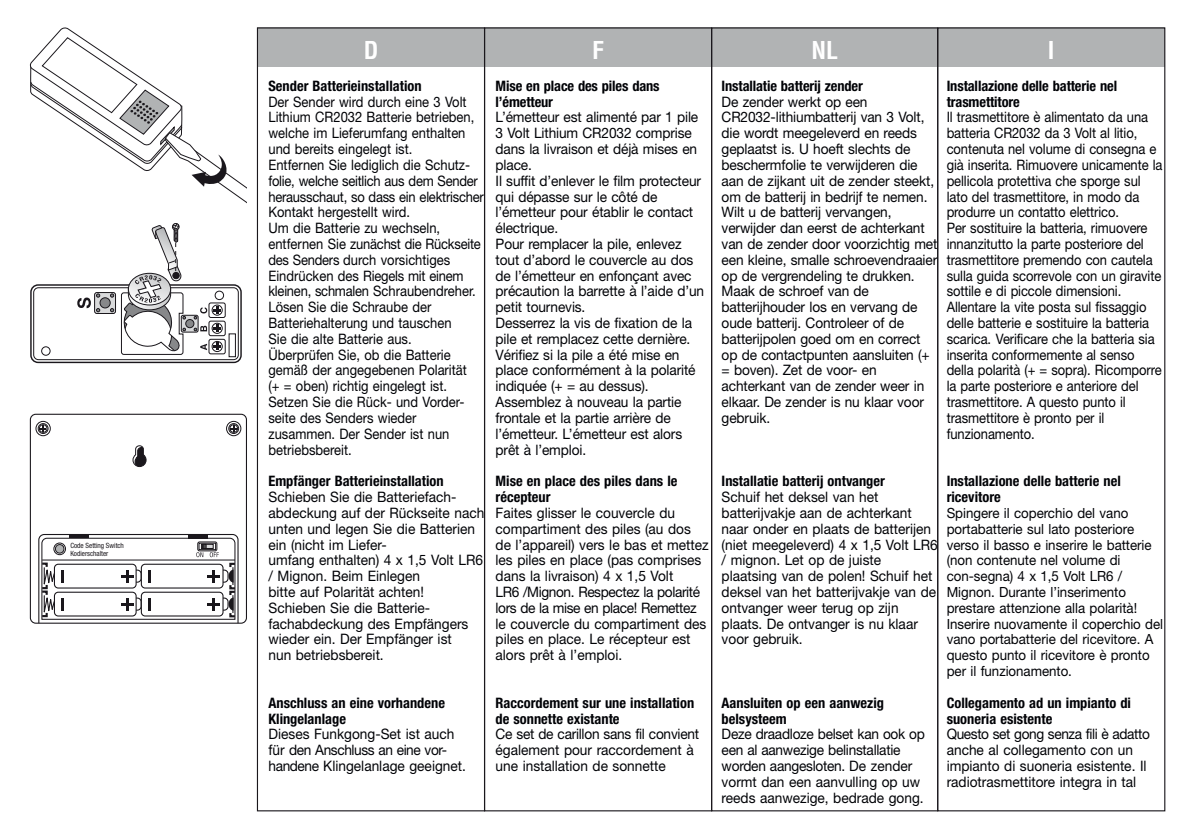
<style>
.page{position:relative;width:1191px;height:840px;background:#fff}
.page>*{position:absolute;margin:0;border:0;box-sizing:border-box;transform-origin:0 0}
.t1{font:700 condensed 24px "Helvetica";color:#fff}
.t2{font:14.4px/15.8px "Helvetica Neue";letter-spacing:-.005em;color:#000206;scale:.95 1}
.t3{font:14.4px/15.8px "Helvetica Neue";letter-spacing:-.005em;color:#000206;scale:.9 1}
.t4{font:700 condensed 14.4px/15.8px "Helvetica Neue";color:#000206}
.t5{font:14px/15.8px "Helvetica Neue";color:#000206;scale:.95 1}
.t6{font:condensed 7.2px/7.2px "Helvetica Neue LT Std";color:#1a171c}
</style>
<div class="page">
<div style="left:257px;top:28px;width:907px;height:39px;background:#b1b3b4"></div>
<div style="left:937px;top:27px;width:228px;height:784px;border:1px solid #1a171c"></div>
<svg style="left:29px;top:27px;width:217px;height:176px"></svg>
<div style="left:30px;top:413px;width:217px;height:210px;border:1px solid #1a171c;border-radius:5px"></div>
<div style="left:226px;top:421px;width:15px;height:15px;border:1px solid #1a171c;border-radius:50%"></div>
<div style="left:228px;top:423px;width:11px;height:10px;border:1px solid #1a171c;border-radius:50%"></div>
<div style="left:229px;top:424px;width:9px;height:8px;border:1px solid #1a171c;border-radius:50%"></div>
<svg style="left:230px;top:425px;width:7px;height:6px"></svg>
<div style="left:36px;top:421px;width:15px;height:15px;border:1px solid #1a171c;border-radius:50%"></div>
<div style="left:38px;top:423px;width:10px;height:10px;border:1px solid #1a171c;border-radius:50%"></div>
<div style="left:39px;top:424px;width:8px;height:8px;border:1px solid #1a171c;border-radius:50%"></div>
<svg style="left:40px;top:425px;width:6px;height:6px"></svg>
<svg style="left:132px;top:445px;width:15px;height:22px"></svg>
<div style="left:30px;top:284px;width:212px;height:79px;border:1px solid #1a171c;border-radius:7px"></div>
<div style="left:33px;top:287px;width:206px;height:73px;border:1px solid #1a171c;border-radius:5px"></div>
<svg style="left:181px;top:315px;width:17px;height:17px"></svg>
<div style="left:181px;top:315px;width:17px;height:17px;border:1px solid #1a171c;border-radius:2px"></div>
<div style="left:186px;top:319px;width:8px;height:8px;background:#87888a;border-radius:50%"></div>
<div style="left:185px;top:319px;width:9px;height:9px;border:1px solid #1a171c;border-radius:50%"></div>
<div style="left:209px;top:339px;width:17px;height:15px;border:1px solid #1a171c;border-radius:2px"></div>
<div style="left:212px;top:341px;width:11px;height:11px;border:1px solid #1a171c;border-radius:50%"></div>
<svg style="left:213px;top:343px;width:8px;height:7px"></svg>
<div style="left:209px;top:320px;width:17px;height:16px;border:1px solid #1a171c;border-radius:2px"></div>
<div style="left:212px;top:323px;width:11px;height:10px;border:1px solid #1a171c;border-radius:50%"></div>
<svg style="left:213px;top:324px;width:8px;height:7px"></svg>
<div style="left:209px;top:302px;width:17px;height:16px;border:1px solid #1a171c;border-radius:2px"></div>
<div style="left:212px;top:304px;width:11px;height:11px;border:1px solid #1a171c;border-radius:50%"></div>
<svg style="left:213px;top:306px;width:8px;height:7px"></svg>
<svg style="left:200px;top:343px;width:7px;height:7px"></svg>
<svg style="left:194px;top:325px;width:13px;height:6px"></svg>
<svg style="left:95px;top:292px;width:20px;height:21px"></svg>
<div style="left:94px;top:292px;width:22px;height:22px;border:1px solid #1a171c;border-radius:2px"></div>
<div style="left:100px;top:297px;width:10px;height:11px;background:#87888a;border-radius:50%"></div>
<div style="left:100px;top:297px;width:11px;height:11px;border:1px solid #1a171c;border-radius:50%"></div>
<svg style="left:110px;top:308px;width:4px;height:4px"></svg>
<svg style="left:110px;top:293px;width:4px;height:4px"></svg>
<svg style="left:77px;top:293px;width:23px;height:19px"></svg>
<svg style="left:194px;top:307px;width:13px;height:12px"></svg>
<div style="left:215px;top:290px;width:9px;height:10px;border:1px solid #1a171c;border-radius:50%"></div>
<div style="left:41px;top:346px;width:9px;height:9px;border:1px solid #1a171c;border-radius:50%"></div>
<div style="left:229px;top:333px;width:7px;height:24px;border:1px solid #1a171c"></div>
<svg style="left:121px;top:223px;width:65px;height:132px"></svg>
<svg style="left:38px;top:534px;width:201px;height:90px"></svg>
<div style="left:54px;top:542px;width:12px;height:12px;border:1px solid #1a171c;border-radius:50%"></div>
<div style="left:55px;top:544px;width:9px;height:9px;background:#b1b3b4;border-radius:50%"></div>
<div style="left:55px;top:544px;width:9px;height:9px;border:1px solid #1a171c;border-radius:50%"></div>
<p class="t6" style="left:70px;top:542px;width:55px">Code Setting Switch<br>Kodierschalter</p>
<h1 class="t1" style="left:364px;top:35px;width:16px">D</h1>
<h1 class="t1" style="left:592px;top:35px;width:13px">F</h1>
<h1 class="t1" style="left:811px;top:35px;width:28px">NL</h1>
<h1 class="t1" style="left:1048px;top:35px;width:8px">I</h1>
<p class="t4" style="left:268px;top:78px;width:155px">Sender Batterieinstallation</p>
<p class="t3" style="left:268px;top:93px;width:241px">Der Sender wird durch eine 3 Volt<br>Lithium CR2032 Batterie betrieben, welche im Lieferumfang enthalten und bereits eingelegt ist.<br>Entfernen Sie lediglich die Schutz&shy;folie, welche seitlich aus dem Sender herausschaut, so dass ein elektrischer<br>Kontakt hergestellt wird.<br>Um die Batterie zu wechseln, entfernen Sie zunächst die Rückseite des Senders durch vorsichtiges<br>Eindrücken des Riegels mit einem kleinen, schmalen Schraubendreher.<br>Lösen Sie die Schraube der<br>Batteriehalterung und tauschen<br>Sie die alte Batterie aus.<br>Überprüfen Sie, ob die Batterie gemäß der angegebenen Polarität<br>(+ = oben) richtig eingelegt ist.<br>Setzen Sie die Rück- und Vorder&shy;seite des Senders wieder zusammen. Der Sender ist nun betriebsbereit.</p>
<p class="t4" style="left:268px;top:473px;width:177px">Empfänger Batterieinstallation</p>
<p class="t2" style="left:268px;top:488px;width:229px">Schieben Sie die Batteriefach&shy;abdeckung auf der Rückseite nach unten und legen Sie die Batterien ein (nicht im Liefer-<br>umfang enthalten) 4 x 1,5 Volt LR6 / Mignon. Beim Einlegen<br>bitte auf Polarität achten!<br>Schieben Sie die Batterie&shy;fachabdeckung des Empfängers wieder ein. Der Empfänger ist<br>nun betriebsbereit.</p>
<p class="t4" style="left:268px;top:694px;width:178px">Anschluss an eine vorhandene<br>Klingelanlage</p>
<p class="t2" style="left:268px;top:725px;width:209px">Dieses Funkgong-Set ist auch für den Anschluss an eine vor&shy;handene Klingelanlage geeignet.</p>
<p class="t4" style="left:495px;top:78px;width:166px">Mise en place des piles dans l’émetteur</p>
<p class="t2" style="left:495px;top:109px;width:221px">L’émetteur est alimenté par 1 pile<br>3 Volt Lithium CR2032 comprise dans la livraison et déjà mises en place.<br>Il suffit d’enlever le film protecteur qui dépasse sur le côté de l’émetteur pour établir le contact électrique.<br>Pour remplacer la pile, enlevez tout d’abord le couvercle au dos de l’émetteur en enfonçant avec précaution la barrette à l’aide d’un petit tournevis.<br>Desserrez la vis de fixation de la pile et remplacez cette dernière.<br>Vérifiez si la pile a été mise en place conformément à la polarité indiquée (+ = au dessus).<br>Assemblez à nouveau la partie frontale et la partie arrière de l’émetteur. L’émetteur est alors prêt à l’emploi.</p>
<p class="t4" style="left:495px;top:473px;width:183px">Mise en place des piles dans le récepteur</p>
<p class="t2" style="left:495px;top:504px;width:226px">Faites glisser le couvercle du compartiment des piles (au dos de l’appareil) vers le bas et mettez les piles en place (pas comprises dans la livraison) 4 x 1,5 Volt<br>LR6 /Mignon. Respectez la polarité lors de la mise en place! Remettez le couvercle du compartiment des piles en place. Le récepteur est alors prêt à l’emploi.</p>
<p class="t4" style="left:495px;top:694px;width:200px">Raccordement sur une installation de sonnette existante</p>
<p class="t2" style="left:495px;top:725px;width:216px">Ce set de carillon sans fil convient également pour raccordement à une installation de sonnette</p>
<p class="t4" style="left:721px;top:78px;width:143px">Installatie batterij zender</p>
<p class="t2" style="left:721px;top:93px;width:229px">De zender werkt op een<br>CR2032-lithiumbatterij van 3 Volt, die wordt meegeleverd en reeds geplaatst is. U hoeft slechts de beschermfolie te verwijderen die aan de zijkant uit de zender steekt, om de batterij in bedrijf te nemen.<br>Wilt u de batterij vervangen, verwijder dan eerst de achterkant van de zender door voorzichtig met een kleine, smalle schroevendraaier op de vergrendeling te drukken.<br>Maak de schroef van de batterijhouder los en vervang de oude batterij. Controleer of de batterijpolen goed om en correct op de contactpunten aansluiten (+ = boven). Zet de voor- en achterkant van de zender weer in elkaar. De zender is nu klaar voor gebruik.</p>
<p class="t4" style="left:946px;top:78px;width:172px">Installazione delle batterie nel trasmettitore</p>
<p class="t3" style="left:946px;top:109px;width:241px">Il trasmettitore è alimentato da una batteria CR2032 da 3 Volt al litio, contenuta nel volume di consegna e già inserita. Rimuovere unicamente la pellicola protettiva che sporge sul lato del trasmettitore, in modo da produrre un contatto elettrico.<br>Per sostituire la batteria, rimuovere innanzitutto la parte posteriore del trasmettitore premendo con cautela sulla guida scorrevole con un giravite sottile e di piccole dimensioni.<br>Allentare la vite posta sul fissaggio delle batterie e sostituire la batteria scarica. Verificare che la batteria sia inserita conformemente al senso della polarità (+ = sopra). Ricomporre la parte posteriore e anteriore del trasmettitore. A questo punto il trasmettitore è pronto per il funzionamento.</p>
<p class="t4" style="left:946px;top:473px;width:176px">Installazione delle batterie nel ricevitore</p>
<p class="t5" style="left:946px;top:504px;width:229px">Spingere il coperchio del vano portabatterie sul lato posteriore verso il basso e inserire le batterie (non contenute nel volume di con-segna) 4 x 1,5 Volt LR6 /<br>Mignon. Durante l’inserimento prestare attenzione alla polarità!<br>Inserire nuovamente il coperchio del vano portabatterie del ricevitore. A questo punto il ricevitore è pronto per il funzionamento.</p>
<p class="t4" style="left:946px;top:694px;width:186px">Collegamento ad un impianto di suoneria esistente</p>
<p class="t2" style="left:946px;top:725px;width:215px">Questo set gong senza fili è adatto anche al collegamento con un impianto di suoneria esistente. Il radiotrasmettitore integra in tal</p>
<p class="t4" style="left:721px;top:473px;width:165px">Installatie batterij ontvanger</p>
<p class="t2" style="left:721px;top:488px;width:229px">Schuif het deksel van het batterijvakje aan de achterkant naar onder en plaats de batterijen (niet meegeleverd) 4 x 1,5 Volt LR6 / mignon. Let op de juiste plaatsing van de polen! Schuif het deksel van het batterijvakje van de ontvanger weer terug op zijn plaats. De ontvanger is nu klaar voor gebruik.</p>
<p class="t4" style="left:721px;top:694px;width:164px">Aansluiten op een aanwezig belsysteem</p>
<p class="t2" style="left:721px;top:725px;width:215px">Deze draadloze belset kan ook op een al aanwezige belinstallatie worden aangesloten. De zender vormt dan een aanvulling op uw reeds aanwezige, bedrade gong.</p>
</div>
